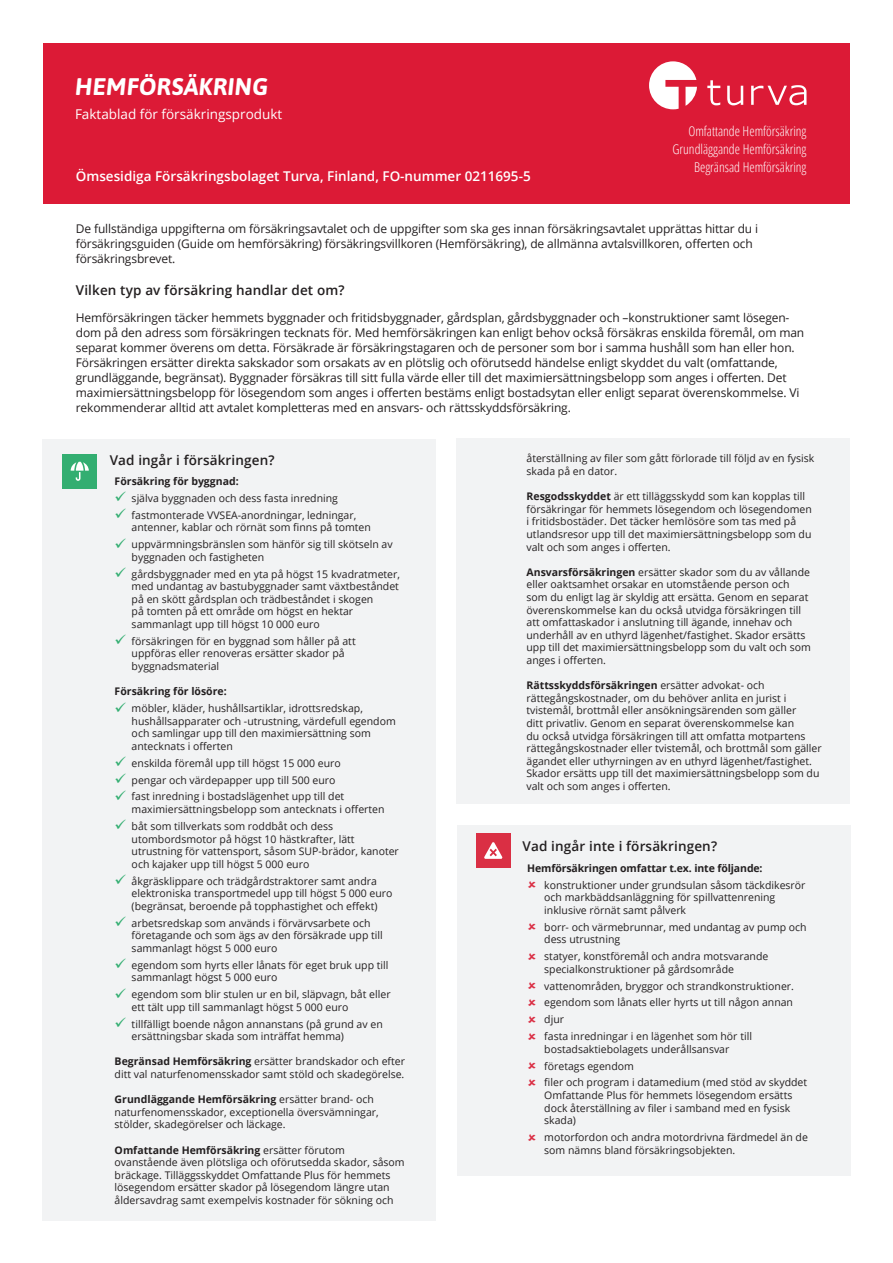
<style>
.page{position:relative;width:893px;height:1263px;background:#fff}
.page>*{position:absolute;margin:0;border:0;box-sizing:border-box;transform-origin:0 0}
.Vakuutus_otsikko{font:italic 700 24px "Asap";letter-spacing:.01em;color:#fff}
.Alaotsikko{font:600 13.5px "Open Sans";letter-spacing:.01em;color:#231f20}
.t1{font:300 condensed 13.5px "Open Sans";color:#fff}
.t2{font:600 13.5px "Open Sans";color:#fff}
.Luettelo_sininen_väk{font:13.5px "Open Sans";color:#fff}
.Leipäteksti{font:12px/15px "Open Sans";letter-spacing:-.01em;color:#231f20}
.Leipäteksti-2{font:10.5px/12.6px "Open Sans";color:#231f20}
.Kappaleiden_otsikko{font:700 10.5px "Open Sans";color:#231f20}
.s1{font-weight:700}
.s2{color:#33ae71}
</style>
<div class="page">
<div style="left:43px;top:43px;width:807px;height:161px;background:#dc1a36"></div>
<svg style="left:649px;top:61px;width:48px;height:48px"></svg>
<svg style="left:707px;top:80px;width:13px;height:25px"></svg>
<svg style="left:727px;top:86px;width:16px;height:19px"></svg>
<svg style="left:751px;top:85px;width:55px;height:20px"></svg>
<div style="left:456px;top:439px;width:394px;height:365px;background:#f2f3f4"></div>
<div style="left:43px;top:439px;width:393px;height:781px;background:#f2f3f4"></div>
<div style="left:63px;top:454px;width:34px;height:34px;background:#33ae71"></div>
<svg style="left:71px;top:462px;width:18px;height:19px"></svg>
<div style="left:457px;top:825px;width:393px;height:351px;background:#f2f3f4"></div>
<div style="left:476px;top:833px;width:34px;height:34px;background:#da2f44"></div>
<svg style="left:484px;top:842px;width:19px;height:17px"></svg>
<p class="Vakuutus_otsikko" style="left:75px;top:70px;width:195px">HEMFÖRSÄKRING</p>
<p class="Luettelo_sininen_väk" style="left:75px;top:105px;width:209px">Faktablad för försäkringsprodukt</p>
<p class="t2" style="left:76px;top:167px;width:456px">Ömsesidiga Försäkringsbolaget Turva, Finland, FO-nummer 0211695-5</p>
<p class="t1" style="left:688px;top:122px;width:120px">Omfattande Hemförsäkring</p>
<p class="t1" style="left:672px;top:140px;width:136px">Grundläggande Hemförsäkring</p>
<p class="t1" style="left:694px;top:158px;width:114px">Begränsad Hemförsäkring</p>
<p class="Leipäteksti" style="left:76px;top:221px;width:684px">De fullständiga uppgifterna om försäkringsavtalet och de uppgifter som ska ges innan försäkringsavtalet upprättas hittar du i försäkringsguiden (Guide om hemförsäkring) försäkringsvillkoren (Hemförsäkring), de allmänna avtalsvillkoren, offerten och försäkringsbrevet.</p>
<p class="Alaotsikko" style="left:76px;top:281px;width:270px">Vilken typ av försäkring handlar det om?</p>
<p class="Leipäteksti" style="left:76px;top:310px;width:730px">Hemförsäkringen täcker hemmets byggnader och fritidsbyggnader, gårdsplan, gårdsbyggnader och –konstruktioner samt lösegen&shy;dom på den adress som försäkringen tecknats för. Med hemförsäkringen kan enligt behov också försäkras enskilda föremål, om man separat kommer överens om detta. Försäkrade är försäkringstagaren och de personer som bor i samma hushåll som han eller hon.<br>Försäkringen ersätter direkta sakskador som orsakats av en plötslig och oförutsedd händelse enligt skyddet du valt (omfattande, grundläggande, begränsat). Byggnader försäkras till sitt fulla värde eller till det maximiersättningsbelopp som anges i offerten. Det maximiersättningsbelopp för lösegendom som anges i offerten bestäms enligt bostadsytan eller enligt separat överenskommelse. Vi rekommenderar alltid att avtalet kompletteras med en ansvars- och rättsskyddsförsäkring.</p>
<p class="Alaotsikko" style="left:110px;top:451px;width:166px">Vad ingår i försäkringen?</p>
<p class="Leipäteksti-2" style="left:526px;top:452px;width:289px">återställning av filer som gått förlorade till följd av en fysisk skada på en dator.</p>
<p class="Leipäteksti-2" style="left:526px;top:490px;width:287px"><span class="s1">Resgodsskyddet</span> är ett tilläggsskydd som kan kopplas till försäkringar för hemmets lösegendom och lösegendomen i fritidsbostäder. Det täcker hemlösöre som tas med på utlandsresor upp till det maximiersättningsbelopp som du valt och som anges i offerten.</p>
<p class="Leipäteksti-2" style="left:526px;top:565px;width:286px"><span class="s1">Ansvarsförsäkringen</span> ersätter skador som du av vållande eller oaktsamhet orsakar en utomstående person och som du enligt lag är skyldig att ersätta. Genom en separat överenskommelse kan du också utvidga försäkringen till att omfattaskador i anslutning till ägande, innehav och underhåll av en uthyrd lägenhet/fastighet. Skador ersätts upp till det maximiersättningsbelopp som du valt och som anges i offerten.</p>
<p class="Leipäteksti-2" style="left:526px;top:679px;width:297px"><span class="s1">Rättsskyddsförsäkringen</span> ersätter advokat- och rättegångskostnader, om du behöver anlita en jurist i tvistemål, brottmål eller ansökningsärenden som gäller<br>ditt privatliv. Genom en separat överenskommelse kan<br>du också utvidga försäkringen till att omfatta motpartens rättegångskostnader eller tvistemål, och brottmål som gäller ägandet eller uthyrningen av en uthyrd lägenhet/fastighet.<br>Skador ersätts upp till det maximiersättningsbelopp som du valt och som anges i offerten.</p>
<p class="Kappaleiden_otsikko" style="left:115px;top:474px;width:126px">Försäkring för byggnad:</p>
<p class="Leipäteksti-2" style="left:115px;top:491px;width:225px"><span class="s2">✓</span> själva byggnaden och dess fasta inredning</p>
<p class="Leipäteksti-2" style="left:132px;top:508px;width:241px;text-indent:-17px"><span class="s2">✓</span> fastmonterade VVSEA-anordningar, ledningar, antenner, kablar och rörnät som finns på tomten</p>
<p class="Leipäteksti-2" style="left:132px;top:538px;width:262px;text-indent:-17px"><span class="s2">✓</span> uppvärmningsbränslen som hänför sig till skötseln av byggnaden och fastigheten</p>
<p class="Leipäteksti-2" style="left:132px;top:567px;width:270px;text-indent:-17px"><span class="s2">✓</span> gårdsbyggnader med en yta på högst 15 kvadratmeter, med undantag av bastubyggnader samt växtbeståndet på en skött gårdsplan och trädbeståndet i skogen<br>på tomten på ett område om högst en hektar sammanlagt upp till högst 10 000 euro</p>
<p class="Leipäteksti-2" style="left:132px;top:634px;width:226px;text-indent:-17px"><span class="s2">✓</span> försäkringen för en byggnad som håller på att uppföras eller renoveras ersätter skador på byggnadsmaterial</p>
<p class="Kappaleiden_otsikko" style="left:115px;top:684px;width:114px">Försäkring för lösöre:</p>
<p class="Leipäteksti-2" style="left:132px;top:702px;width:266px;text-indent:-17px"><span class="s2">✓</span> möbler, kläder, hushållsartiklar, idrottsredskap, hushållsapparater och -utrustning, värdefull egendom och samlingar upp till den maximiersättning som antecknats i offerten</p>
<p class="Leipäteksti-2" style="left:115px;top:756px;width:228px"><span class="s2">✓</span> enskilda föremål upp till högst 15 000 euro</p>
<p class="Leipäteksti-2" style="left:115px;top:773px;width:222px"><span class="s2">✓</span> pengar och värdepapper upp till 500 euro</p>
<p class="Leipäteksti-2" style="left:132px;top:790px;width:254px;text-indent:-17px"><span class="s2">✓</span> fast inredning i bostadslägenhet upp till det maximiersättningsbelopp som antecknats i offerten</p>
<p class="Leipäteksti-2" style="left:132px;top:819px;width:269px;text-indent:-17px"><span class="s2">✓</span> båt som tillverkats som roddbåt och dess utombordsmotor på högst 10 hästkrafter, lätt utrustning för vattensport, såsom SUP-brädor, kanoter och kajaker upp till högst 5 000 euro</p>
<p class="Leipäteksti-2" style="left:132px;top:874px;width:262px;text-indent:-17px"><span class="s2">✓</span> åkgräsklippare och trädgårdstraktorer samt andra elektroniska transportmedel upp till högst 5 000 euro (begränsat, beroende på topphastighet och effekt)</p>
<p class="Leipäteksti-2" style="left:132px;top:916px;width:253px;text-indent:-17px"><span class="s2">✓</span> arbetsredskap som används i förvärvsarbete och företagande och som ägs av den försäkrade upp till sammanlagt högst 5 000 euro</p>
<p class="Leipäteksti-2" style="left:132px;top:958px;width:258px;text-indent:-17px"><span class="s2">✓</span> egendom som hyrts eller lånats för eget bruk upp till sammanlagt högst 5 000 euro</p>
<p class="Leipäteksti-2" style="left:132px;top:988px;width:260px;text-indent:-17px"><span class="s2">✓</span> egendom som blir stulen ur en bil, släpvagn, båt eller ett tält upp till sammanlagt högst 5 000 euro</p>
<p class="Leipäteksti-2" style="left:132px;top:1017px;width:253px;text-indent:-17px"><span class="s2">✓</span> tillfälligt boende någon annanstans (på grund av en ersättningsbar skada som inträffat hemma)</p>
<p class="Leipäteksti-2" style="left:115px;top:1055px;width:292px"><span class="s1">Begränsad Hemförsäkring</span> ersätter brandskador och efter ditt val naturfenomensskador samt stöld och skadegörelse.</p>
<p class="Leipäteksti-2" style="left:115px;top:1093px;width:266px"><span class="s1">Grundläggande Hemförsäkring</span> ersätter brand- och naturfenomensskador, exceptionella översvämningar, stölder, skadegörelser och läckage.</p>
<p class="Leipäteksti-2" style="left:115px;top:1143px;width:292px"><span class="s1">Omfattande Hemförsäkring</span> ersätter förutom ovanstående även plötsliga och oförutsedda skador, såsom bräckage. Tilläggsskyddet Omfattande Plus för hemmets lösegendom ersätter skador på lösegendom längre utan åldersavdrag samt exempelvis kostnader för sökning och</p>
<p class="Alaotsikko" style="left:523px;top:837px;width:196px">Vad ingår inte i försäkringen?</p>
<p class="Kappaleiden_otsikko" style="left:527px;top:860px;width:237px">Hemförsäkringen omfattar t.ex. inte följande:</p>
<p class="Leipäteksti-2" style="left:544px;top:878px;width:263px">konstruktioner under grundsulan såsom täckdikesrör och markbäddsanläggning för spillvattenrening inklusive rörnät samt pålverk</p>
<p class="Leipäteksti-2" style="left:544px;top:920px;width:264px">borr- och värmebrunnar, med undantag av pump och dess utrustning</p>
<p class="Leipäteksti-2" style="left:544px;top:950px;width:226px">statyer, konstföremål och andra motsvarande specialkonstruktioner på gårdsområde</p>
<p class="Leipäteksti-2" style="left:544px;top:979px;width:251px">vattenområden, bryggor och strandkonstruktioner.</p>
<p class="Leipäteksti-2" style="left:544px;top:996px;width:250px">egendom som lånats eller hyrts ut till någon annan</p>
<p class="Leipäteksti-2" style="left:544px;top:1013px;width:21px">djur</p>
<p class="Leipäteksti-2" style="left:544px;top:1030px;width:209px">fasta inredningar i en lägenhet som hör till bostadsaktiebolagets underållsansvar</p>
<p class="Leipäteksti-2" style="left:544px;top:1059px;width:91px">företags egendom</p>
<p class="Leipäteksti-2" style="left:544px;top:1076px;width:264px">filer och program i datamedium (med stöd av skyddet Omfattande Plus för hemmets lösegendom ersätts dock återställning av filer i samband med en fysisk skada)</p>
<p class="Leipäteksti-2" style="left:544px;top:1131px;width:265px">motorfordon och andra motordrivna färdmedel än de som nämns bland försäkringsobjekten.</p>
</div>
